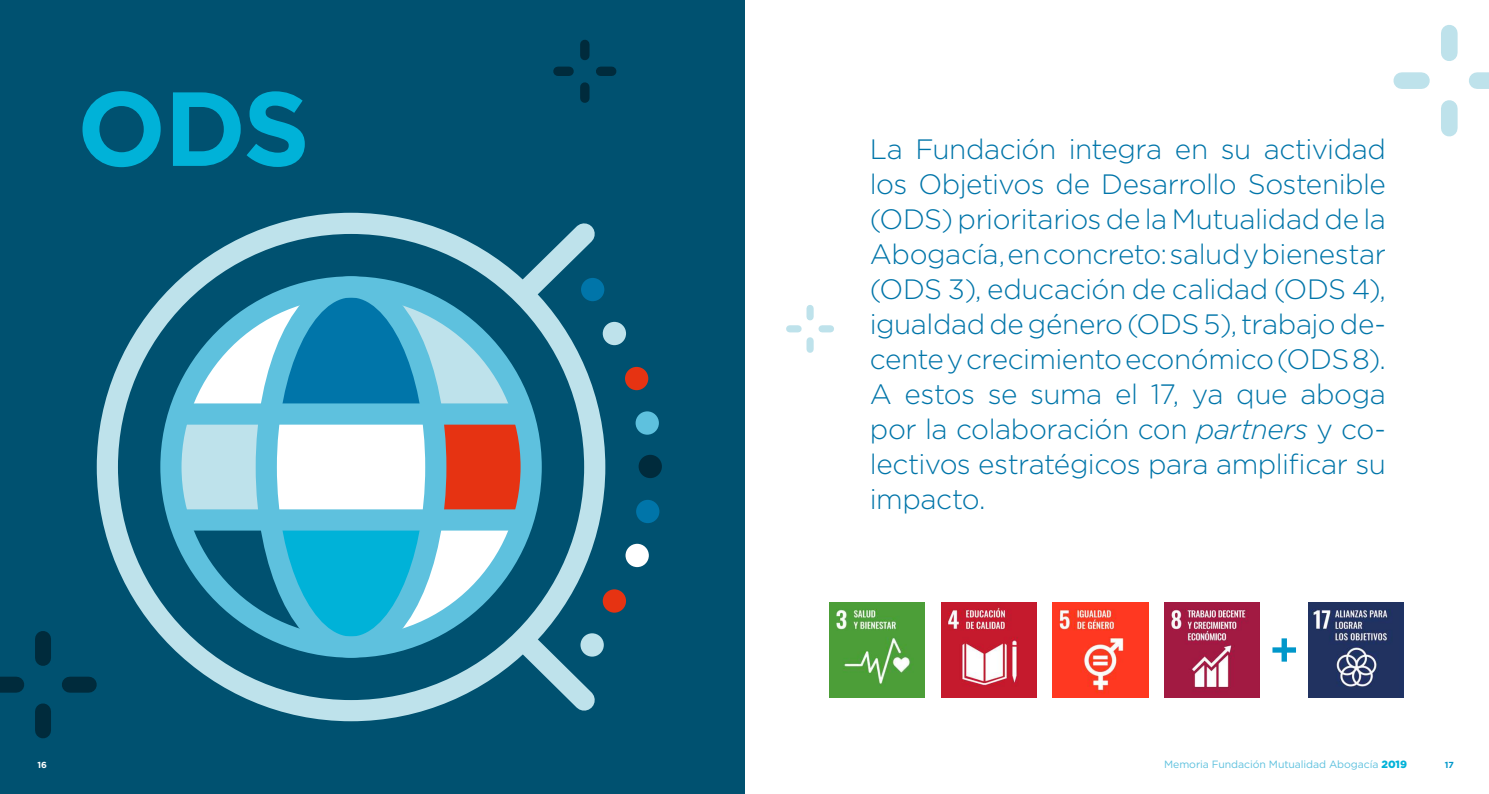
<style>
.page{position:relative;width:1489px;height:794px;background:#fff}
.page>*{position:absolute;margin:0;border:0;box-sizing:border-box;transform-origin:0 0}
.t1{font:700 105px "Gotham";color:#00b2d8}
.t2{font:300 28px/35px "Gotham";letter-spacing:-.02em;color:#0075a9;text-align:justify}
.t3{font:10.5px "Gotham";letter-spacing:-.005em;color:#5ec1de}
.t4{font:700 8.75px "Gotham";color:#fff}
.t5{font:700 8.75px "Gotham";color:#0097ca}
.s1{font-style:italic}
.s2{font-weight:900;color:#00b2d8}
</style>
<div class="page">
<div style="left:0;top:0;width:744px;height:794px;background:#005170"></div>
<svg style="left:171px;top:212px;width:443px;height:510px"></svg>
<div style="left:256px;top:276px;width:190px;height:381px;border:21px solid #5ec1de;border-radius:50%"></div>
<div style="left:181px;top:403px;width:339px;height:21px;background:#5ec1de"></div>
<div style="left:181px;top:509px;width:339px;height:21px;background:#5ec1de"></div>
<img style="left:829px;top:602px;width:95px;height:95px">
<img style="left:941px;top:602px;width:95px;height:95px">
<img style="left:1052px;top:602px;width:96px;height:95px">
<img style="left:1164px;top:602px;width:95px;height:95px">
<img style="left:1308px;top:602px;width:95px;height:95px">
<div style="left:581px;top:278px;width:23px;height:23px;background:#0075a9;border-radius:50%"></div>
<div style="left:602px;top:322px;width:24px;height:23px;background:#bee2eb;border-radius:50%"></div>
<div style="left:625px;top:367px;width:23px;height:23px;background:#e63312;border-radius:50%"></div>
<div style="left:635px;top:411px;width:24px;height:24px;background:#5ec1de;border-radius:50%"></div>
<div style="left:638px;top:455px;width:24px;height:23px;background:#002b3c;border-radius:50%"></div>
<div style="left:636px;top:500px;width:23px;height:23px;background:#0075a9;border-radius:50%"></div>
<div style="left:625px;top:544px;width:23px;height:23px;background:#fff;border-radius:50%"></div>
<div style="left:602px;top:589px;width:24px;height:23px;background:#e63312;border-radius:50%"></div>
<div style="left:580px;top:633px;width:23px;height:23px;background:#bee2eb;border-radius:50%"></div>
<svg style="left:1272px;top:638px;width:23px;height:23px"></svg>
<div style="left:580px;top:44px;width:9px;height:12px;background:#002b3c"></div>
<div style="left:580px;top:87px;width:9px;height:11px;background:#002b3c"></div>
<div style="left:558px;top:67px;width:11px;height:9px;background:#002b3c"></div>
<div style="left:600px;top:67px;width:11px;height:9px;background:#002b3c"></div>
<div style="left:35px;top:639px;width:16px;height:19px;background:#002b3c"></div>
<div style="left:35px;top:711px;width:16px;height:19px;background:#002b3c"></div>
<div style="left:0;top:676px;width:16px;height:16px;background:#002b3c"></div>
<div style="left:70px;top:676px;width:19px;height:16px;background:#002b3c"></div>
<div style="left:1440px;top:33px;width:17px;height:20px;background:#bee2eb"></div>
<div style="left:1440px;top:108px;width:17px;height:20px;background:#bee2eb"></div>
<div style="left:1401px;top:72px;width:20px;height:17px;background:#bee2eb"></div>
<div style="left:1476px;top:72px;width:12px;height:17px;background:#bee2eb"></div>
<div style="left:806px;top:308px;width:7px;height:9px;background:#bee2eb"></div>
<div style="left:806px;top:341px;width:7px;height:8px;background:#bee2eb"></div>
<div style="left:789px;top:325px;width:9px;height:7px;background:#bee2eb"></div>
<div style="left:822px;top:325px;width:8px;height:7px;background:#bee2eb"></div>
<h1 class="t1" style="left:77px;top:59px;width:234px">ODS</h1>
<p class="t2" style="left:869px;top:131px;width:517px">La Fundación integra en su actividad los Objetivos de Desarrollo Sostenible (ODS) prioritarios de la Mutualidad de la Abogacía, en concreto: salud y bienestar (ODS 3), educación de calidad (ODS 4), igualdad de género (ODS 5), trabajo de&shy;cente y crecimiento económico (ODS 8).<br>A estos se suma el 17, ya que aboga por la colaboración con <span class="s1">partners</span> y co&shy;lectivos estratégicos para amplificar su impacto.</p>
<p class="t4" style="left:37px;top:759px;width:11px">16</p>
<p class="t3" style="left:1163px;top:757px;width:244px">Memoria Fundación Mutualidad Abogacía <span class="s2">2019</span></p>
<p class="t5" style="left:1444px;top:759px;width:10px">17</p>
</div>
